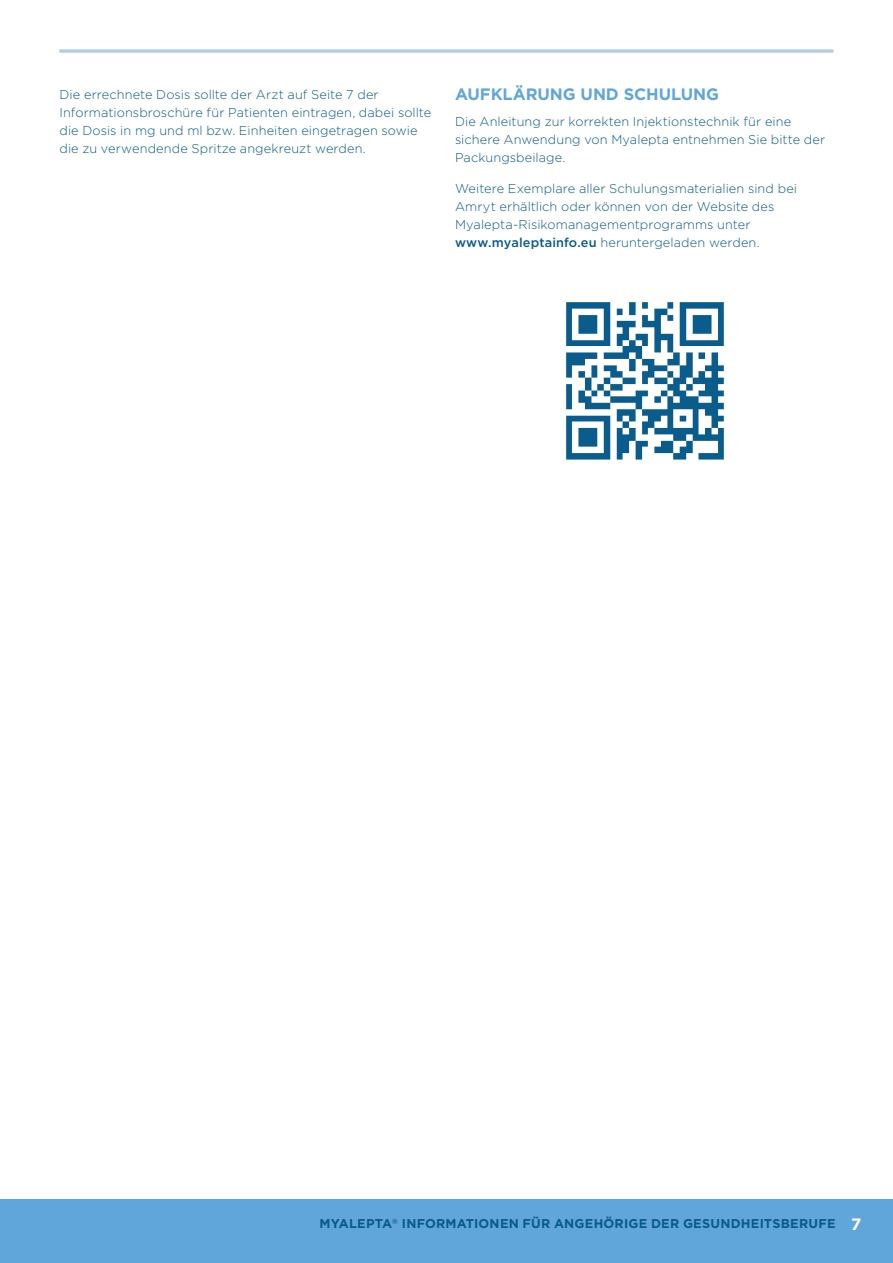
<style>
.page{position:relative;width:893px;height:1263px;background:#fff}
.page>*{position:absolute;margin:0;border:0;box-sizing:border-box;transform-origin:0 0}
._2nd_subhead{font:700 16.5px "Gotham";letter-spacing:-.005em;color:#61a6da}
.Normal{font:300 12.75px/18px "Gotham";letter-spacing:.01em;color:#085b8b}
.t1{font:700 12.75px "Gotham";letter-spacing:.015em;color:#085b8b}
.s1{font-weight:500}
.s2{font-size:16.5px;color:#fff}
</style>
<div class="page">
<div style="left:0;top:1199px;width:893px;height:64px;background:#61a6da"></div>
<svg style="left:59px;top:49px;width:774px;height:4px;background:#bbd4ed"></svg>
<img style="left:566px;top:302px;width:158px;height:158px">
<p class="Normal" style="left:60px;top:85px;width:373px">Die errechnete Dosis sollte der Arzt auf Seite 7 der Informationsbroschüre für Patienten eintragen, dabei sollte die Dosis in mg und ml bzw. Einheiten eingetragen sowie die zu verwendende Spritze angekreuzt werden.</p>
<p class="_2nd_subhead" style="left:455px;top:84px;width:266px">AUFKLÄRUNG UND SCHULUNG</p>
<p class="Normal" style="left:455px;top:112px;width:372px">Die Anleitung zur korrekten Injektionstechnik für eine sichere Anwendung von Myalepta entnehmen Sie bitte der<br>Packungsbeilage.</p>
<p class="Normal" style="left:455px;top:179px;width:344px">Weitere Exemplare aller Schulungsmaterialien sind bei Amryt erhältlich oder können von der Website des Myalepta-Risikomanagementprogramms unter <span class="s1">www.myaleptainfo.eu</span> heruntergeladen werden.</p>
<p class="t1" style="left:319px;top:1216px;width:543px">MYALEPTA<sup>®</sup> INFORMATIONEN FÜR ANGEHÖRIGE DER GESUNDHEITSBERUFE <span class="s2">7</span></p>
</div>
